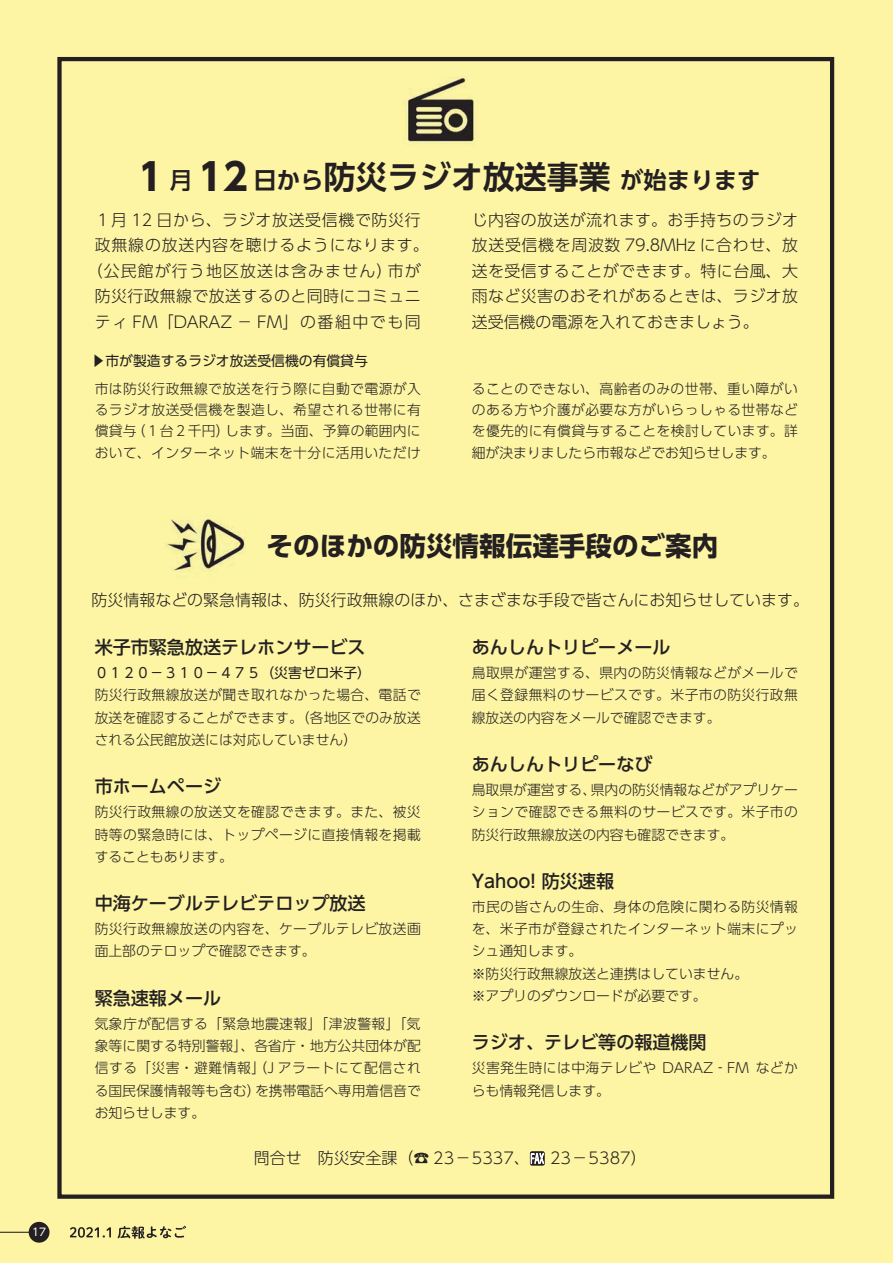
<style>
.page{position:relative;width:893px;height:1263px;background:#fdf5a3}
.page>*{position:absolute;margin:0;border:0;box-sizing:border-box;transform-origin:0 0}
.t1{font:26.55px "UD Shin Go Pro Bold 90 msp RKSJ H";color:#242021}
.t2{font:23.4px "UD Shin Go Pro De Bold 90 msp RKSJ H";color:#242021}
.t3{font:18px "UD Shin Go Pro Medium 90 msp RKSJ H";color:#242021}
.t4{font:15.9px/25.5px "UD Shin Go Pro Light 90 msp RKSJ H";letter-spacing:.025em;color:#242021;text-align:justify}
.t5{font:15.9px/25.5px "UD Shin Go Pro Light 90 msp RKSJ H";letter-spacing:.055em;color:#242021;text-align:center}
.t6{font:15.9px "UD Shin Go Pro Light 90 msp RKSJ H";color:#242021}
.t7{font:13.8px/22.4px "UD Shin Go Pro Light 90 msp RKSJ H";letter-spacing:.03em;color:#242021;text-align:justify}
.t8{font:13.8px/22.4px "UD Shin Go Pro Light 90 msp RKSJ H";letter-spacing:.005em;color:#242021}
.t9{font:13.8px "UD Shin Go Pro Regular 90 msp RKSJ H";color:#242021}
.t10{font:10.65px "UD Shin Go Pro Regular 90 msp RKSJ H";color:#fff}
.s1{font-family:"UD Shin Go Pro Bold 90 msp RKSJ H";font-size:37.2px}
.s2{font-family:"UD Shin Go Pro Medium 90 msp RKSJ H"}
.s3{font-size:31.95px}
.s4{font-family:"UD Shin Go Pro Regular 90 msp RKSJ H"}
</style>
<div class="page">
<div style="left:57px;top:57px;width:777px;height:1142px;border:4px solid #242021"></div>
<img style="left:167px;top:519px;width:79px;height:53px">
<img style="left:403px;top:77px;width:72px;height:69px">
<svg style="left:530px;top:1151px;width:15px;height:15px"></svg>
<svg style="left:530px;top:1151px;width:14px;height:15px"></svg>
<svg style="left:70px;top:1226px;width:116px;height:13px"></svg>
<hr style="left:0;top:1232px;width:31px;height:1px;background:#242021">
<div style="left:29px;top:1222px;width:21px;height:21px;background:#242021;border-radius:50%"></div>
<p class="t10" style="left:32px;top:1228px;width:16px">17</p>
<p class="t2" style="left:132px;top:171px;width:630px"><span class="s1">１</span><span class="s2">月</span> <span class="s1">12</span> 日から<span class="s3">防災ラジオ放送事業</span>が始まります</p>
<p class="t5" style="left:87px;top:209px;width:343px">１月 12 日から、ラジオ放送受信機で防災行政無線の放送内容を聴けるようになります。（公民館が行う地区放送は含みません）市が防災行政無線で放送するのと同時にコミュニティ FM「DARAZ － FM」の番組中でも同</p>
<p class="t4" style="left:472px;top:209px;width:328px">じ内容の放送が流れます。お手持ちのラジオ放送受信機を周波数 79.8MHz に合わせ、放送を受信することができます。特に台風、大雨など災害のおそれがあるときは、ラジオ放送受信機の電源を入れておきましょう。</p>
<p class="t9" style="left:92px;top:356px;width:278px">▶市が製造するラジオ放送受信機の有償貸与</p>
<p class="t7" style="left:95px;top:380px;width:328px;line-height:21.3px">市は防災行政無線で放送を行う際に自動で電源が入るラジオ放送受信機を製造し、希望される世帯に有償貸与（１台２千円）します。当面、予算の範囲内において、インターネット端末を十分に活用いただけ</p>
<p class="t7" style="left:472px;top:380px;width:328px;line-height:21.3px">ることのできない、高齢者のみの世帯、重い障がいのある方や介護が必要な方がいらっしゃる世帯などを優先的に有償貸与することを検討しています。詳細が決まりましたら市報などでお知らせします。</p>
<p class="t1" style="left:267px;top:537px;width:453px">そのほかの防災情報伝達手段のご案内</p>
<p class="t6" style="left:92px;top:594px;width:719px">防災情報などの緊急情報は、防災行政無線のほか、さまざまな手段で皆さんにお知らせしています。</p>
<p class="t3" style="left:95px;top:641px;width:272px">米子市緊急放送テレホンサービス</p>
<p class="t8" style="left:95px;top:664px;width:328px"><span class="s4">０１２０－３１０－４７５（災害ゼロ米子）<br></span>防災行政無線放送が聞き取れなかった場合、電話で放送を確認することができます。（各地区でのみ放送される公民館放送には対応していません）</p>
<p class="t3" style="left:95px;top:780px;width:128px">市ホームページ</p>
<p class="t7" style="left:95px;top:803px;width:328px">防災行政無線の放送文を確認できます。また、被災時等の緊急時には、トップページに直接情報を掲載することもあります。</p>
<p class="t3" style="left:95px;top:897px;width:272px">中海ケーブルテレビテロップ放送</p>
<p class="t7" style="left:95px;top:920px;width:328px">防災行政無線放送の内容を、ケーブルテレビ放送画面上部のテロップで確認できます。</p>
<p class="t3" style="left:95px;top:991px;width:128px">緊急速報メール</p>
<p class="t7" style="left:95px;top:1014px;width:328px">気象庁が配信する「緊急地震速報」「津波警報」「気象等に関する特別警報」、各省庁・地方公共団体が配信する「災害・避難情報」（J アラートにて配信される国民保護情報等も含む）を携帯電話へ専用着信音でお知らせします。</p>
<p class="t3" style="left:472px;top:641px;width:200px">あんしんトリピーメール</p>
<p class="t7" style="left:472px;top:664px;width:328px">鳥取県が運営する、県内の防災情報などがメールで届く登録無料のサービスです。米子市の防災行政無線放送の内容をメールで確認できます。</p>
<p class="t3" style="left:472px;top:758px;width:182px">あんしんトリピーなび</p>
<p class="t7" style="left:472px;top:780px;width:328px">鳥取県が運営する、県内の防災情報などがアプリケーションで確認できる無料のサービスです。米子市の防災行政無線放送の内容も確認できます。</p>
<p class="t3" style="left:472px;top:874px;width:144px">Yahoo! 防災速報</p>
<p class="t7" style="left:472px;top:897px;width:328px;text-align:left">市民の皆さんの生命、身体の危険に関わる防災情報を、米子市が登録されたインターネット端末にプッシュ通知します。<br>※防災行政無線放送と連携はしていません。<br>※アプリのダウンロードが必要です。</p>
<p class="t3" style="left:472px;top:1036px;width:236px">ラジオ、テレビ等の報道機関</p>
<p class="t7" style="left:472px;top:1059px;width:328px">災害発生時には中海テレビや DARAZ‐FM などからも情報発信します。</p>
<p class="t6" style="left:254px;top:1152px;width:277px">問合せ　防災安全課（☎ 23－5337、</p>
<p class="t4" style="left:550px;top:1147px;width:98px">23－5387）</p>
</div>
